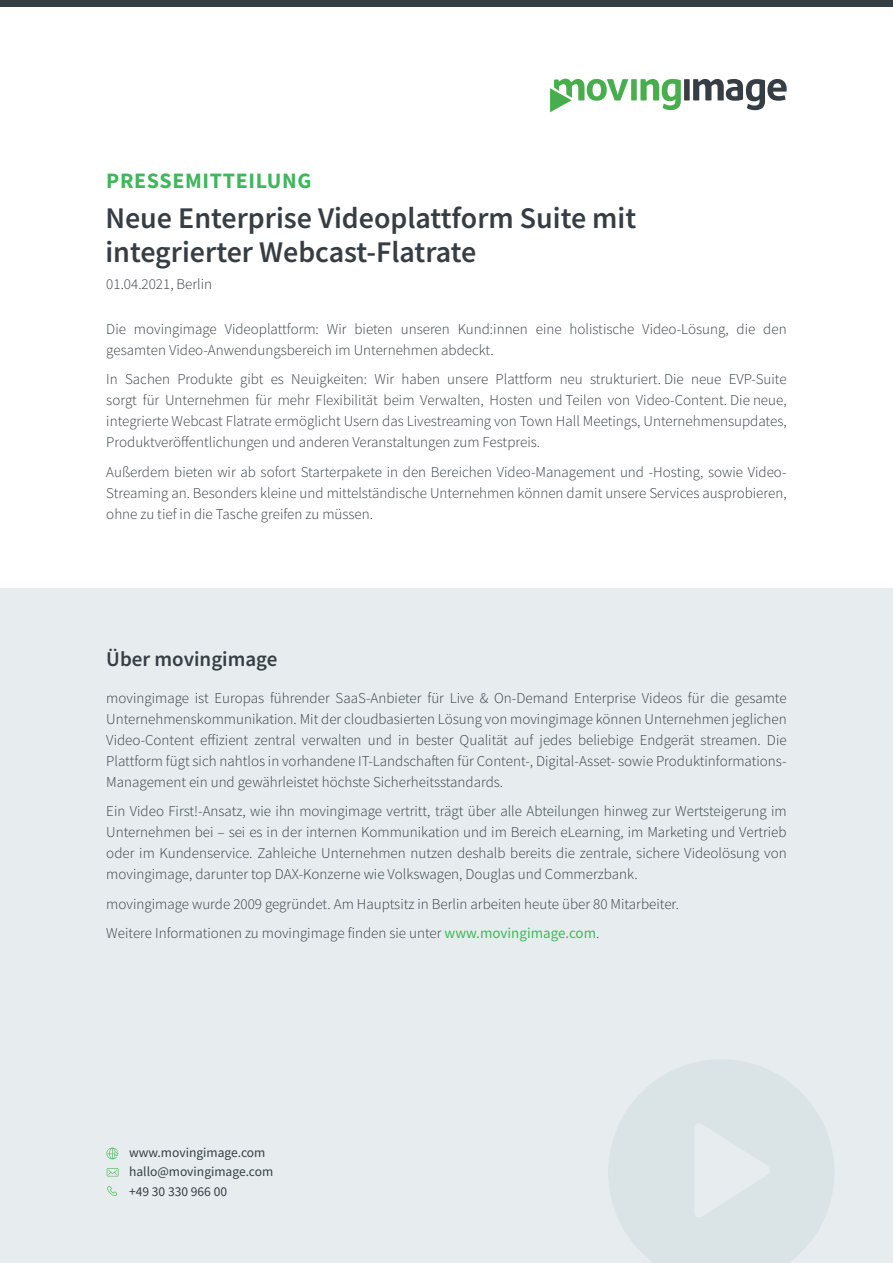
<style>
.page{position:relative;width:893px;height:1263px;background:#fff}
.page>*{position:absolute;margin:0;border:0;box-sizing:border-box;transform-origin:0 0}
.t1{font:600 30px/34.5px "Source Sans Pro";color:#363e44}
.t2{font:700 22.05px "Source Sans Pro";letter-spacing:.03em;color:#40b75c}
.t3{font:600 21px "Source Sans Pro";color:#363e44}
.Normal_Text{font:300 15px/21px "Source Sans Pro";color:#363e44;text-align:justify}
.t4{font:13.5px "Source Sans Pro";color:#363e44}
.s1{font-weight:400;color:#40b75c}
</style>
<div class="page">
<svg style="left:550px;top:79px;width:237px;height:33px"></svg>
<div style="left:0;top:0;width:893px;height:7px;background:#363e44"></div>
<div style="left:0;top:589px;width:893px;height:674px;background:#e7edef"></div>
<svg style="left:608px;top:1059px;width:226px;height:204px;fill:#dae4e6"></svg>
<svg style="left:106px;top:1147px;width:12px;height:12px"></svg>
<svg style="left:107px;top:1168px;width:12px;height:8px"></svg>
<svg style="left:107px;top:1186px;width:10px;height:10px"></svg>
<p class="t2" style="left:106px;top:166px;width:207px">PRESSEMITTEILUNG</p>
<p class="t1" style="left:105px;top:200px;width:532px">Neue Enterprise Videoplattform Suite mit integrierter Webcast-Flatrate</p>
<p class="Normal_Text" style="left:106px;top:273px;width:107px">01.04.2021, Berlin</p>
<p class="Normal_Text" style="left:106px;top:318px;width:682px">Die movingimage Videoplattform: Wir bieten unseren Kund:innen eine holistische Video-Lösung, die den gesamten Video-Anwendungsbereich im Unternehmen abdeckt.</p>
<p class="Normal_Text" style="left:106px;top:369px;width:682px">In Sachen Produkte gibt es Neuigkeiten: Wir haben unsere Plattform neu strukturiert. Die neue EVP-Suite sorgt für Unternehmen für mehr Flexibilität beim Verwalten, Hosten und Teilen von Video-Content. Die neue, integrierte Webcast Flatrate ermöglicht Usern das Livestreaming von Town Hall Meetings, Unternehmensupdates, Produktveröffentlichungen und anderen Veranstaltungen zum Festpreis.</p>
<p class="Normal_Text" style="left:106px;top:461px;width:682px">Außerdem bieten wir ab sofort Starterpakete in den Bereichen Video-Management und -Hosting, sowie Video-Streaming an. Besonders kleine und mittelständische Unternehmen können damit unsere Services ausprobieren, ohne zu tief in die Tasche greifen zu müssen.</p>
<p class="t3" style="left:106px;top:645px;width:173px">Über movingimage</p>
<p class="Normal_Text" style="left:106px;top:687px;width:682px">movingimage ist Europas führender SaaS-Anbieter für Live &amp; On-Demand Enterprise Videos für die gesamte Unternehmenskommunikation. Mit der cloudbasierten Lösung von movingimage können Unternehmen jeglichen Video-Content effizient zentral verwalten und in bester Qualität auf jedes beliebige Endgerät streamen. Die Plattform fügt sich nahtlos in vorhandene IT-Landschaften für Content-, Digital-Asset- sowie Produktinformations-Management ein und gewährleistet höchste Sicherheitsstandards.</p>
<p class="Normal_Text" style="left:106px;top:801px;width:682px">Ein Video First!-Ansatz, wie ihn movingimage vertritt, trägt über alle Abteilungen hinweg zur Wertsteigerung im Unternehmen bei – sei es in der internen Kommunikation und im Bereich eLearning, im Marketing und Vertrieb oder im Kundenservice. Zahleiche Unternehmen nutzen deshalb bereits die zentrale, sichere Videolösung von movingimage, darunter top DAX-Konzerne wie Volkswagen, Douglas und Commerzbank.</p>
<p class="Normal_Text" style="left:106px;top:893px;width:574px">movingimage wurde 2009 gegründet. Am Hauptsitz in Berlin arbeiten heute über 80 Mitarbeiter.</p>
<p class="Normal_Text" style="left:106px;top:923px;width:495px">Weitere Informationen zu movingimage finden sie unter <span class="s1">www.movingimage.com</span>.</p>
<p class="t4" style="left:129px;top:1144px;width:138px">www.movingimage.com</p>
<p class="t4" style="left:129px;top:1163px;width:146px">hallo@movingimage.com</p>
<p class="t4" style="left:129px;top:1183px;width:100px">+49 30 330 966 00</p>
</div>
